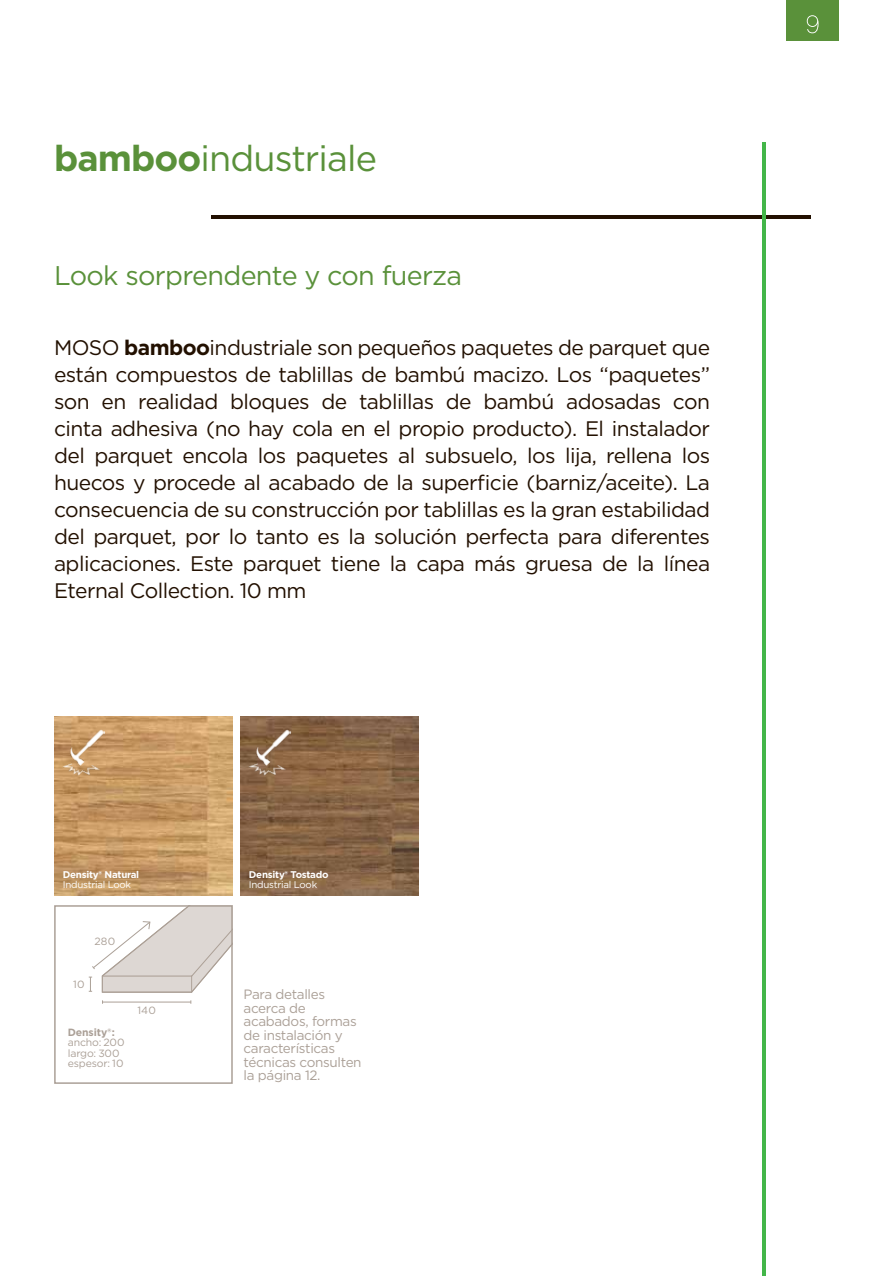
<style>
.page{position:relative;width:893px;height:1276px;background:#fff}
.page>*{position:absolute;margin:0;border:0;box-sizing:border-box;transform-origin:0 0}
.t1{font:36px "Gotham";letter-spacing:-.025em;color:#5a913a}
.t2{font:27px "Gotham";letter-spacing:-.025em;color:#5a913a}
.t3{font:21px/27px "Gotham";letter-spacing:-.025em;color:#221000;text-align:justify}
.t4{font:13.5px/13.5px "Gotham";letter-spacing:-.025em;color:#aba097}
.t5{font:10.5px/10.5px "Gotham";letter-spacing:-.015em;color:#aba097}
.t6{font:700 10.5px "Gotham";letter-spacing:-.01em;color:#aba097}
.t7{font:700 9.75px "Gotham";letter-spacing:-.025em;color:#fff}
.t8{font:9.75px "Gotham";letter-spacing:-.025em;color:#fff}
.s1{font-weight:700}
</style>
<div class="page">
<img style="left:54px;top:717px;width:179px;height:178px">
<img style="left:240px;top:717px;width:179px;height:178px">
<img style="left:63px;top:728px;width:42px;height:47px">
<img style="left:249px;top:728px;width:42px;height:47px">
<div style="left:54px;top:905px;width:179px;height:179px;border:2px solid #aba097"></div>
<hr style="left:103px;top:1001px;width:88px;height:1px;background:#aba097">
<svg style="left:89px;top:906px;width:143px;height:87px"></svg>
<hr style="left:212px;top:215px;width:599px;height:3px;background:#221000">
<hr style="left:763px;top:142px;width:3px;height:1134px;background:#43b649">
<div style="left:786px;top:0;width:53px;height:40px;background:#5a913a"></div>
<svg style="left:807px;top:15px;width:11px;height:18px"></svg>
<h1 class="t1" style="left:54px;top:135px;width:325px"><span class="s1">bamboo</span>industriale</h1>
<p class="t2" style="left:54px;top:258px;width:410px">Look sorprendente y con fuerza</p>
<p class="t3" style="left:54px;top:333px;width:658px">MOSO <span class="s1">bamboo</span>industriale son pequeños paquetes de parquet que están compuestos de tablillas de bambú macizo. Los “paquetes” son en realidad bloques de tablillas de bambú adosadas con cinta adhesiva (no hay cola en el propio producto). El instalador del parquet encola los paquetes al subsuelo, los lija, rellena los huecos y procede al acabado de la superficie (barniz/aceite). La consecuencia de su construcción por tablillas es la gran estabilidad del parquet, por lo tanto es la solución perfecta para diferentes aplicaciones. Este parquet tiene la capa más gruesa de la línea Eternal Collection. 10 mm</p>
<p class="t7" style="left:63px;top:868px;width:78px">Density® Natural</p>
<p class="t8" style="left:63px;top:878px;width:70px">Industrial Look</p>
<p class="t5" style="left:94px;top:935px;width:22px">280</p>
<p class="t5" style="left:73px;top:978px;width:13px">10</p>
<p class="t6" style="left:68px;top:1025px;width:48px">Density®:</p>
<p class="t5" style="left:68px;top:1037px;width:58px">ancho: 200 largo: 300 espesor: 10</p>
<p class="t5" style="left:137px;top:1005px;width:20px">140</p>
<p class="t7" style="left:249px;top:868px;width:81px">Density® Tostado</p>
<p class="t8" style="left:249px;top:878px;width:70px">Industrial Look</p>
<p class="t4" style="left:244px;top:987px;width:120px">Para detalles acerca de acabados, formas de instalación y características técnicas consulten la página 12.</p>
</div>
